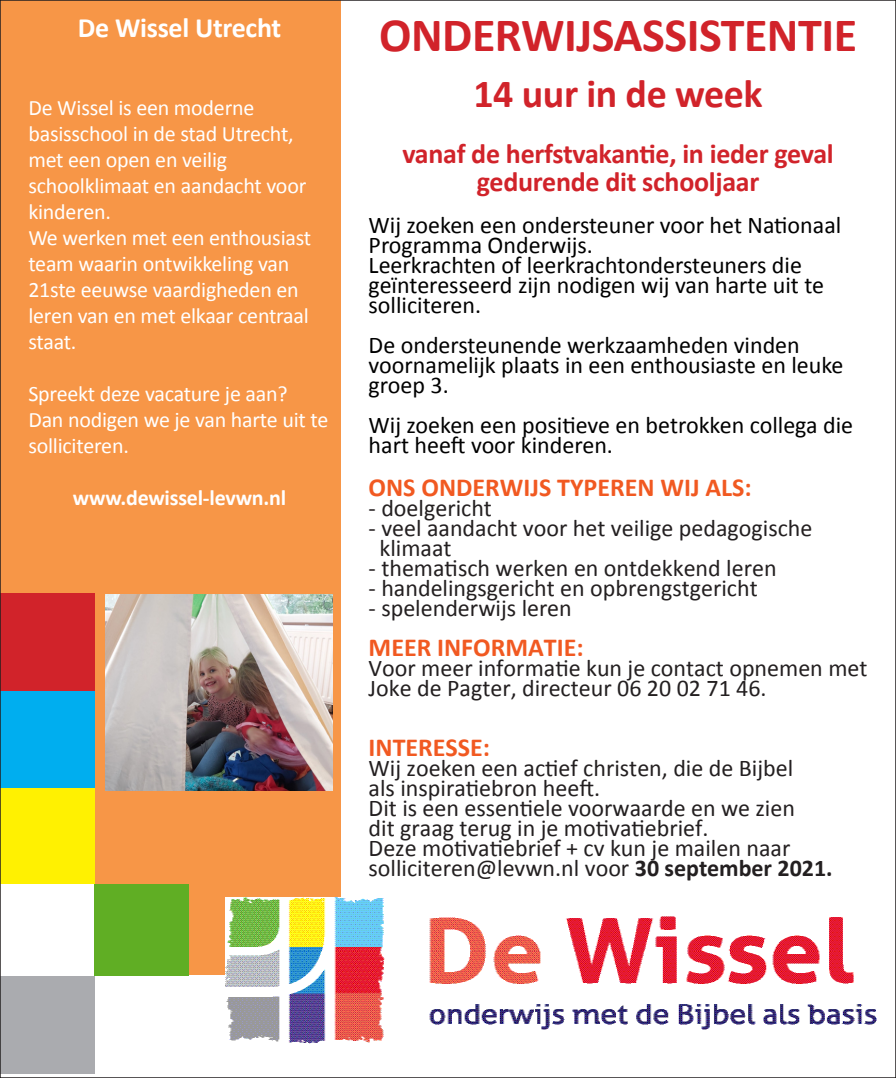
<style>
.page{position:relative;width:896px;height:1078px;background:#fff}
.page>*{position:absolute;margin:0;border:0;box-sizing:border-box;transform-origin:0 0}
.t1{font:700 48px "Calibri";letter-spacing:-.01em;color:#d1232a}
.t2{font:700 40px "Calibri";letter-spacing:-.01em;color:#d1232a}
.t3{font:700 28px/28px "Calibri";letter-spacing:-.01em;color:#d1232a;text-align:center}
.t4{font:700 28px "Calibri";letter-spacing:-.01em;color:#fff}
.t5{font:700 26px "Calibri";color:#f15921}
.t6{font:24px/20px "Calibri";color:#231f20}
.t7{font:24px/20px "Calibri";color:#000}
.t8{font:22px/26px "Calibri";letter-spacing:-.01em;color:#fff}
.t9{font:700 22px "Calibri";letter-spacing:-.01em;color:#fff}
.s1{font-weight:700}
</style>
<div class="page">
<div style="left:0;top:0;width:340px;height:1077px;background:#f79647"></div>
<div style="left:0;top:975px;width:896px;height:102px;background:#fff"></div>
<div style="left:0;top:690px;width:94px;height:97px;background:#00aeef"></div>
<div style="left:0;top:787px;width:94px;height:98px;background:#fff101"></div>
<div style="left:0;top:884px;width:94px;height:97px;background:#fff"></div>
<div style="left:0;top:975px;width:94px;height:98px;background:#aaabaf"></div>
<div style="left:0;top:592px;width:94px;height:98px;background:#d1232a"></div>
<div style="left:94px;top:884px;width:95px;height:91px;background:#60ae24"></div>
<img style="left:225px;top:897px;width:651px;height:146px">
<img style="left:105px;top:594px;width:227px;height:196px">
<p class="t4" style="left:78px;top:7px;width:205px">De Wissel Utrecht</p>
<p class="t8" style="left:28px;top:94px;width:284px">De Wissel is een moderne basisschool in de stad Utrecht, met een open en veilig schoolklimaat en aandacht voor kinderen.<br>We werken met een enthousiast team waarin ontwikkeling van<br>21ste eeuwse vaardigheden en leren van en met elkaar centraal staat.</p>
<p class="t8" style="left:28px;top:380px;width:301px">Spreekt deze vacature je aan?<br>Dan nodigen we je van harte uit te solliciteren.</p>
<p class="t9" style="left:73px;top:482px;width:215px">www.dewissel-levwn.nl</p>
<p class="t1" style="left:379px;top:1px;width:479px">ONDERWIJSASSISTENTIE</p>
<p class="t2" style="left:473px;top:66px;width:291px">14 uur in de week</p>
<p class="t3" style="left:402px;top:139px;width:433px">vanaf de herfstvakantie, in ieder geval gedurende dit schooljaar</p>
<p class="t7" style="left:369px;top:214px;width:474px">Wij zoeken een ondersteuner voor het Nationaal<br>Programma Onderwijs.</p>
<p class="t7" style="left:369px;top:254px;width:457px">Leerkrachten of leerkrachtondersteuners die geïnteresseerd zijn nodigen wij van harte uit te solliciteren.</p>
<p class="t7" style="left:369px;top:334px;width:476px">De ondersteunende werkzaamheden vinden voornamelijk plaats in een enthousiaste en leuke groep 3.</p>
<p class="t7" style="left:369px;top:414px;width:486px">Wij zoeken een positieve en betrokken collega die hart heeft voor kinderen.</p>
<p class="t5" style="left:369px;top:468px;width:385px">ONS ONDERWIJS TYPEREN WIJ ALS:</p>
<p class="t6" style="left:369px;top:496px;width:125px">- doelgericht</p>
<p class="t6" style="left:369px;top:516px;width:445px">- veel aandacht voor het veilige pedagogische</p>
<p class="t6" style="left:379px;top:536px;width:74px">klimaat</p>
<p class="t6" style="left:369px;top:556px;width:409px">- thematisch werken en ontdekkend leren</p>
<p class="t6" style="left:369px;top:576px;width:391px">- handelingsgericht en opbrengstgericht</p>
<p class="t6" style="left:369px;top:596px;width:205px">- spelenderwijs leren</p>
<p class="t5" style="left:369px;top:628px;width:216px">MEER INFORMATIE:</p>
<p class="t6" style="left:369px;top:656px;width:500px">Voor meer informatie kun je contact opnemen met<br>Joke de Pagter, directeur 06 20 02 71 46.</p>
<p class="t5" style="left:369px;top:728px;width:123px">INTERESSE:</p>
<p class="t6" style="left:369px;top:756px;width:428px">Wij zoeken een actief christen, die de Bijbel als inspiratiebron heeft.<br>Dit is een essentiele voorwaarde en we zien dit graag terug in je motivatiebrief.</p>
<p class="t6" style="left:369px;top:836px;width:465px">Deze motivatiebrief + cv kun je mailen naar solliciteren@levwn.nl voor <span class="s1">30 september 2021.</span></p>
</div>
